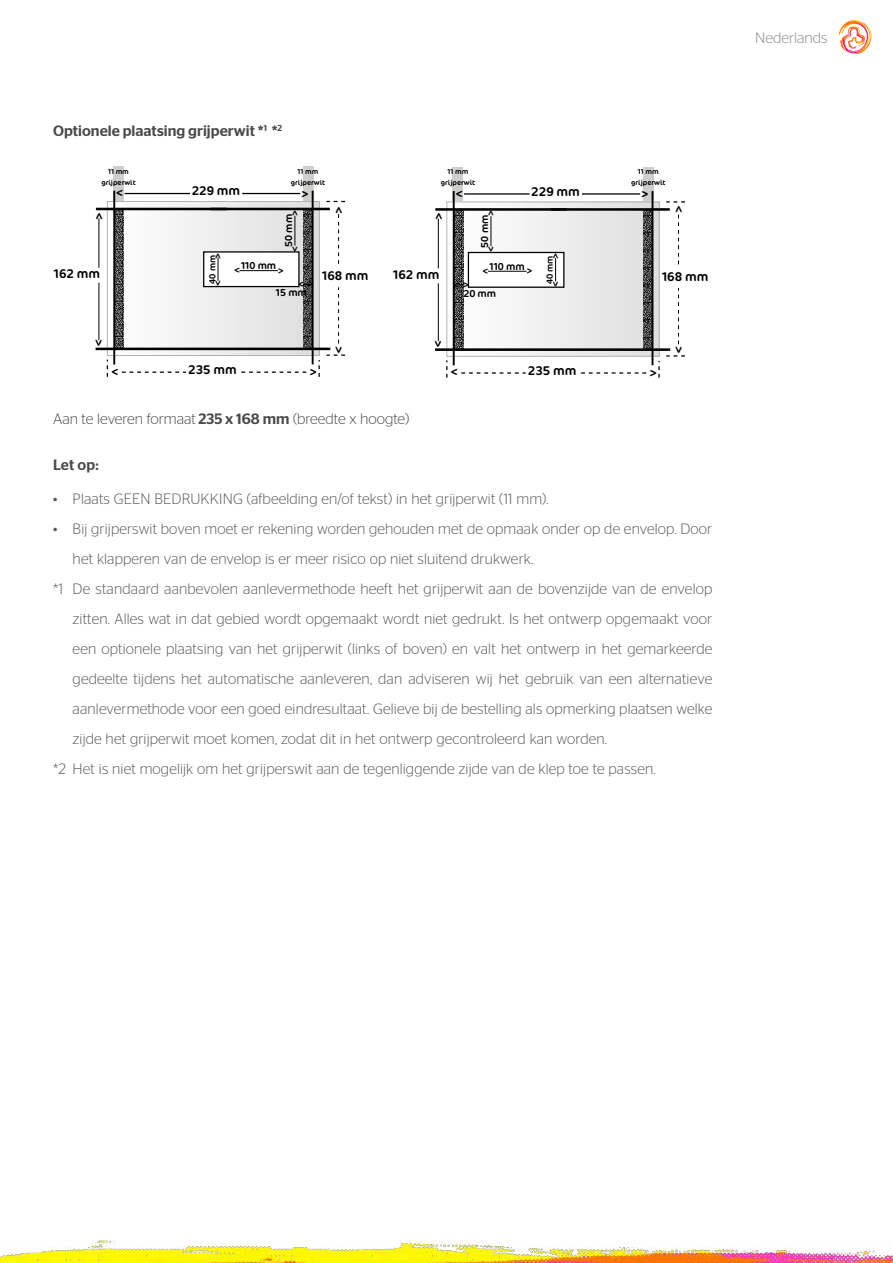
<style>
.page{position:relative;width:893px;height:1263px;background:#fff}
.page>*{position:absolute;margin:0;border:0;box-sizing:border-box;transform-origin:0 0}
.t1{font:300 15px "Stag Sans";letter-spacing:.01em;color:#585858}
.t2{font:300 15px "Stag Sans";color:#4a4a49}
.t3{font:500 15px "Stag Sans";color:#4a4a49}
.t4{font:300 15px "Stag Sans";color:#888}
.t5{font:12.75px "Cocon";color:#000}
.t6{font:10.2px "Cocon";color:#000}
.t7{font:9px "Cocon";color:#000}
.t8{font:8.85px "Cocon";color:#000}
.t9{font:7.2px/10.8px "Cocon";color:#000;text-align:center}
.s1{font-weight:500}
</style>
<div class="page">
<img style="left:0;top:1240px;width:893px;height:23px">
<svg style="left:839px;top:20px;width:33px;height:34px"></svg>
<div style="left:453px;top:167px;width:10px;height:100px;background:#cececd"></div>
<div style="left:643px;top:167px;width:10px;height:100px;background:#cececd"></div>
<svg style="left:461px;top:372px;width:65px;height:2px"></svg>
<svg style="left:581px;top:372px;width:65px;height:2px"></svg>
<svg style="left:678px;top:215px;width:1px;height:50px"></svg>
<svg style="left:678px;top:288px;width:1px;height:56px"></svg>
<svg style="left:446px;top:360px;width:1px;height:18px"></svg>
<svg style="left:658px;top:361px;width:2px;height:17px"></svg>
<svg style="left:666px;top:201px;width:19px;height:2px"></svg>
<svg style="left:666px;top:355px;width:19px;height:2px"></svg>
<svg style="left:452px;top:203px;width:206px;height:152px"></svg>
<div style="left:446px;top:201px;width:214px;height:156px;border:1px solid #b3b2b2"></div>
<hr style="left:435px;top:208px;width:235px;height:3px;background:#000">
<hr style="left:435px;top:348px;width:235px;height:3px;background:#000">
<hr style="left:453px;top:191px;width:2px;height:174px;background:#000">
<hr style="left:652px;top:191px;width:1px;height:174px;background:#000">
<hr style="left:464px;top:193px;width:66px;height:2px;background:#000">
<hr style="left:582px;top:193px;width:58px;height:2px;background:#000">
<hr style="left:438px;top:283px;width:1px;height:58px;background:#000">
<hr style="left:438px;top:219px;width:1px;height:49px;background:#000">
<svg style="left:455px;top:211px;width:8px;height:137px"></svg>
<svg style="left:643px;top:211px;width:8px;height:137px"></svg>
<div style="left:468px;top:252px;width:96px;height:35px;background:#fff"></div>
<div style="left:468px;top:252px;width:96px;height:36px;border:1px solid #000"></div>
<hr style="left:488px;top:271px;width:39px;height:1px;background:#000">
<svg style="left:555px;top:258px;width:1px;height:23px"></svg>
<hr style="left:491px;top:216px;width:1px;height:30px;background:#000">
<div style="left:113px;top:167px;width:11px;height:100px;background:#cececd"></div>
<div style="left:303px;top:167px;width:11px;height:100px;background:#cececd"></div>
<svg style="left:109px;top:203px;width:209px;height:151px"></svg>
<div style="left:107px;top:201px;width:213px;height:155px;border:1px solid #b3b2b2"></div>
<hr style="left:96px;top:208px;width:234px;height:2px;background:#000">
<hr style="left:96px;top:348px;width:234px;height:2px;background:#000">
<hr style="left:113px;top:191px;width:2px;height:174px;background:#000">
<hr style="left:312px;top:191px;width:2px;height:173px;background:#000">
<hr style="left:125px;top:193px;width:65px;height:1px;background:#000">
<hr style="left:242px;top:193px;width:58px;height:1px;background:#000">
<svg style="left:122px;top:372px;width:64px;height:1px"></svg>
<svg style="left:241px;top:372px;width:65px;height:1px"></svg>
<svg style="left:338px;top:214px;width:1px;height:50px"></svg>
<svg style="left:338px;top:287px;width:1px;height:56px"></svg>
<hr style="left:98px;top:283px;width:1px;height:57px;background:#000">
<hr style="left:98px;top:218px;width:1px;height:50px;background:#000">
<svg style="left:318px;top:360px;width:2px;height:17px"></svg>
<svg style="left:326px;top:201px;width:19px;height:1px"></svg>
<svg style="left:326px;top:354px;width:19px;height:2px"></svg>
<div style="left:204px;top:252px;width:95px;height:35px;background:#fff"></div>
<div style="left:203px;top:251px;width:97px;height:36px;border:1px solid #000"></div>
<svg style="left:115px;top:210px;width:9px;height:138px"></svg>
<svg style="left:303px;top:210px;width:9px;height:138px"></svg>
<hr style="left:240px;top:270px;width:38px;height:1px;background:#000">
<svg style="left:218px;top:258px;width:1px;height:23px"></svg>
<hr style="left:295px;top:216px;width:1px;height:30px;background:#000">
<p class="t3" style="left:53px;top:122px;width:230px">Optionele plaatsing grijperwit *<sup>1</sup> *<sup>2</sup></p>
<p class="t9" style="left:101px;top:166px;width:36px">11 mm grijperwit</p>
<p class="t9" style="left:291px;top:166px;width:36px">11 mm grijperwit</p>
<p class="t5" style="left:192px;top:182px;width:50px">229 mm</p>
<p class="t5" style="left:301px;top:184px;width:9px">&gt;</p>
<p class="t5" style="left:124px;top:203px;width:9px;rotate:-180deg">&gt;</p>
<p class="t9" style="left:441px;top:166px;width:36px">11 mm grijperwit</p>
<p class="t5" style="left:463px;top:203px;width:9px;rotate:-180deg">&gt;</p>
<p class="t9" style="left:631px;top:166px;width:36px">11 mm grijperwit</p>
<p class="t5" style="left:531px;top:182px;width:50px">229 mm</p>
<p class="t5" style="left:641px;top:184px;width:9px">&gt;</p>
<p class="t5" style="left:90px;top:220px;width:9px;rotate:-90deg">&gt;</p>
<p class="t5" style="left:54px;top:264px;width:48px">162 mm</p>
<p class="t6" style="left:210px;top:258px;width:8px;rotate:-90deg">&gt;</p>
<p class="t6" style="left:226px;top:280px;width:8px;rotate:90deg">&gt;</p>
<p class="t8" style="left:206px;top:284px;width:30px;rotate:-90deg">40 mm</p>
<p class="t6" style="left:287px;top:216px;width:8px;rotate:-90deg">&gt;</p>
<p class="t6" style="left:303px;top:246px;width:8px;rotate:90deg">&gt;</p>
<p class="t6" style="left:281px;top:247px;width:34px;rotate:-90deg">50 mm</p>
<p class="t6" style="left:241px;top:258px;width:44px">110 mm &gt;</p>
<p class="t6" style="left:240px;top:278px;width:8px;rotate:180deg">&gt;</p>
<p class="t6" style="left:304px;top:292px;width:8px;rotate:180deg">&gt;</p>
<p class="t6" style="left:308px;top:276px;width:8px">&gt;</p>
<p class="t6" style="left:276px;top:285px;width:33px">15 mm</p>
<p class="t5" style="left:329px;top:214px;width:9px;rotate:-90deg">&gt;</p>
<p class="t5" style="left:322px;top:266px;width:48px">168 mm</p>
<p class="t5" style="left:429px;top:220px;width:9px;rotate:-90deg">&gt;</p>
<p class="t5" style="left:393px;top:265px;width:48px">162 mm</p>
<p class="t6" style="left:483px;top:216px;width:8px;rotate:-90deg">&gt;</p>
<p class="t6" style="left:499px;top:246px;width:8px;rotate:90deg">&gt;</p>
<p class="t6" style="left:477px;top:248px;width:34px;rotate:-90deg">50 mm</p>
<p class="t6" style="left:459px;top:293px;width:8px;rotate:180deg">&gt;</p>
<p class="t6" style="left:463px;top:277px;width:8px">&gt;</p>
<p class="t6" style="left:490px;top:259px;width:44px">110 mm &gt;</p>
<p class="t6" style="left:489px;top:279px;width:8px;rotate:180deg">&gt;</p>
<p class="t6" style="left:463px;top:286px;width:34px">20 mm</p>
<p class="t6" style="left:548px;top:259px;width:8px;rotate:-90deg">&gt;</p>
<p class="t6" style="left:563px;top:281px;width:8px;rotate:90deg">&gt;</p>
<p class="t7" style="left:543px;top:284px;width:30px;rotate:-90deg">40 mm</p>
<p class="t5" style="left:669px;top:213px;width:9px;rotate:-90deg">&gt;</p>
<p class="t5" style="left:662px;top:267px;width:48px">168 mm</p>
<p class="t5" style="left:109px;top:339px;width:9px;rotate:90deg">&gt;</p>
<p class="t5" style="left:348px;top:346px;width:9px;rotate:90deg">&gt;</p>
<p class="t5" style="left:448px;top:340px;width:9px;rotate:90deg">&gt;</p>
<p class="t5" style="left:688px;top:346px;width:9px;rotate:90deg">&gt;</p>
<p class="t5" style="left:119px;top:381px;width:9px;rotate:-180deg">&gt;</p>
<p class="t5" style="left:188px;top:360px;width:50px">235 mm</p>
<p class="t5" style="left:310px;top:363px;width:9px">&gt;</p>
<p class="t5" style="left:458px;top:382px;width:9px;rotate:-180deg">&gt;</p>
<p class="t5" style="left:528px;top:361px;width:50px">235 mm</p>
<p class="t5" style="left:649px;top:363px;width:9px">&gt;</p>
<p class="t2" style="left:53px;top:410px;width:358px">Aan te leveren formaat <span class="s1">235 x 168 mm</span> (breedte x hoogte)</p>
<p class="t3" style="left:53px;top:456px;width:47px">Let op:</p>
<p class="t1" style="left:53px;top:491px;width:497px">• Plaats GEEN BEDRUKKING (afbeelding en/of tekst) in het grijperwit (11 mm).</p>
<p class="t1" style="left:53px;top:521px;width:660px">• Bij grijperswit boven moet er rekening worden gehouden met de opmaak onder op de envelop. Door</p>
<p class="t1" style="left:73px;top:551px;width:462px">het klapperen van de envelop is er meer risico op niet sluitend drukwerk.</p>
<p class="t1" style="left:53px;top:581px;width:661px">*1 De standaard aanbevolen aanlevermethode heeft het grijperwit aan de bovenzijde van de envelop</p>
<p class="t1" style="left:73px;top:611px;width:641px">zitten. Alles wat in dat gebied wordt opgemaakt wordt niet gedrukt. Is het ontwerp opgemaakt voor</p>
<p class="t1" style="left:73px;top:641px;width:641px">een optionele plaatsing van het grijperwit (links of boven) en valt het ontwerp in het gemarkeerde</p>
<p class="t1" style="left:73px;top:671px;width:641px">gedeelte tijdens het automatische aanleveren, dan adviseren wij het gebruik van een alternatieve</p>
<p class="t1" style="left:73px;top:701px;width:641px">aanlevermethode voor een goed eindresultaat. Gelieve bij de bestelling als opmerking plaatsen welke</p>
<p class="t1" style="left:73px;top:731px;width:536px">zijde het grijperwit moet komen, zodat dit in het ontwerp gecontroleerd kan worden.</p>
<p class="t1" style="left:53px;top:761px;width:604px">*2 Het is niet mogelijk om het grijperswit aan de tegenliggende zijde van de klep toe te passen.</p>
<p class="t4" style="left:755px;top:30px;width:74px">Nederlands</p>
</div>
